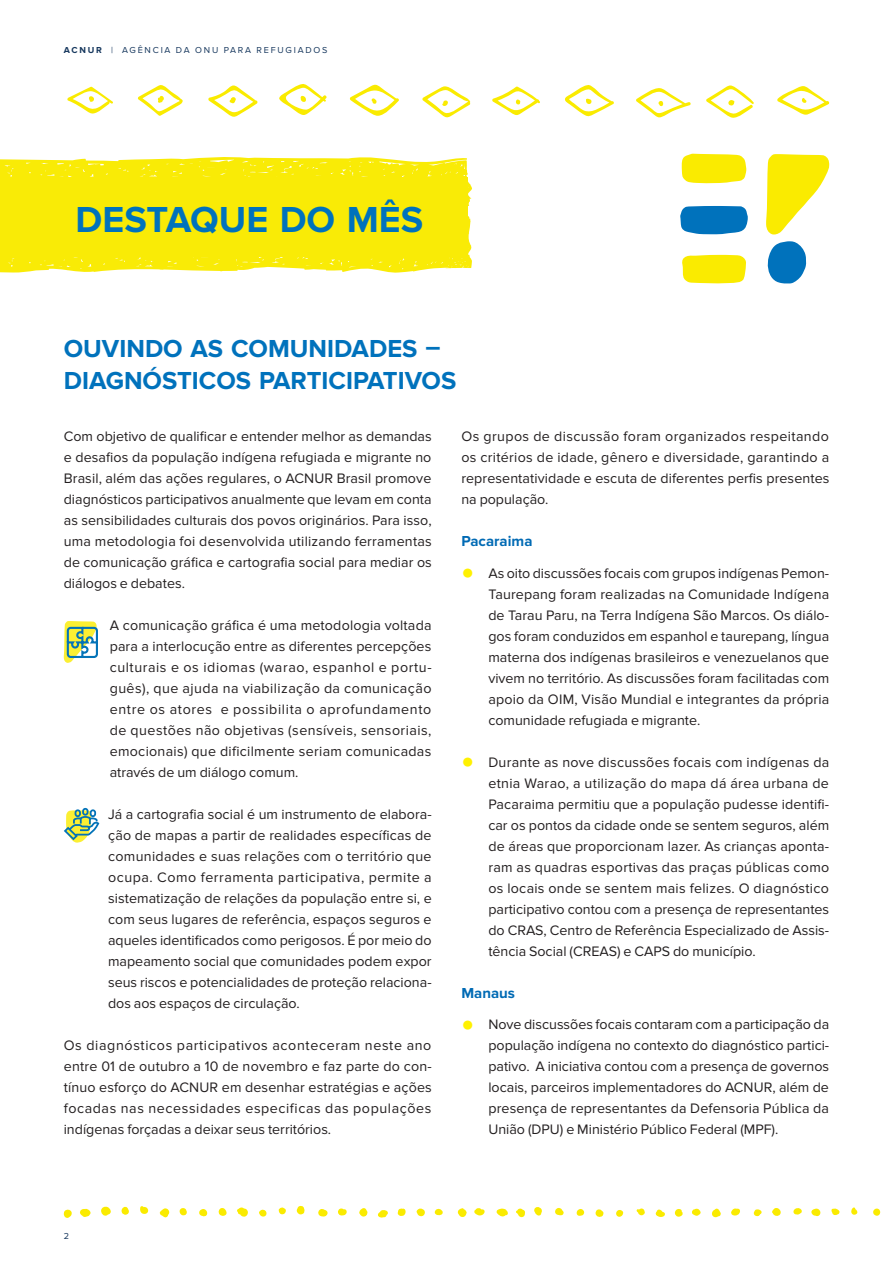
<style>
.page{position:relative;width:893px;height:1263px;background:#fff}
.page>*{position:absolute;margin:0;border:0;box-sizing:border-box;transform-origin:0 0}
.Subtitulo{font:700 37.5px "Proxima Nova";color:#0072bc}
.Subtitulo-2{font:700 25.5px/31.5px "Proxima Nova";color:#0072bc}
.Bullets{font:700 15px "Proxima Nova";color:#006ab4}
.Bullets-2{font:14.25px/21px "Proxima Nova";color:#231f20;text-align:justify}
.Texto_corrido{font:9px "Proxima Nova";letter-spacing:.2em;color:#17385e}
.s1{font-weight:700}
.s2{font-family:"Arial";font-weight:700;font-size:21px;color:#fff101}
</style>
<div class="page">
<svg style="left:0;top:157px;width:472px;height:116px;background:#f9ec14"></svg>
<svg style="left:777px;top:86px;width:53px;height:29px"></svg>
<svg style="left:706px;top:85px;width:48px;height:33px"></svg>
<svg style="left:636px;top:88px;width:55px;height:29px"></svg>
<svg style="left:565px;top:85px;width:49px;height:32px"></svg>
<svg style="left:492px;top:86px;width:48px;height:29px"></svg>
<svg style="left:422px;top:86px;width:48px;height:32px"></svg>
<svg style="left:350px;top:85px;width:49px;height:31px"></svg>
<svg style="left:279px;top:84px;width:48px;height:31px"></svg>
<svg style="left:208px;top:85px;width:50px;height:32px"></svg>
<svg style="left:137px;top:85px;width:46px;height:31px"></svg>
<svg style="left:67px;top:87px;width:46px;height:27px"></svg>
<svg style="left:63px;top:1209px;width:9px;height:9px"></svg>
<svg style="left:80px;top:1208px;width:11px;height:9px"></svg>
<svg style="left:101px;top:1206px;width:10px;height:10px"></svg>
<svg style="left:121px;top:1206px;width:8px;height:9px"></svg>
<svg style="left:140px;top:1206px;width:8px;height:8px"></svg>
<svg style="left:159px;top:1208px;width:10px;height:9px"></svg>
<svg style="left:179px;top:1208px;width:8px;height:7px"></svg>
<svg style="left:199px;top:1209px;width:8px;height:7px"></svg>
<svg style="left:218px;top:1208px;width:9px;height:8px"></svg>
<svg style="left:237px;top:1207px;width:11px;height:10px"></svg>
<svg style="left:259px;top:1209px;width:8px;height:8px"></svg>
<svg style="left:279px;top:1207px;width:7px;height:7px"></svg>
<svg style="left:296px;top:1206px;width:9px;height:8px"></svg>
<svg style="left:318px;top:1209px;width:10px;height:8px"></svg>
<svg style="left:338px;top:1208px;width:9px;height:7px"></svg>
<svg style="left:359px;top:1208px;width:9px;height:9px"></svg>
<svg style="left:378px;top:1210px;width:10px;height:8px"></svg>
<svg style="left:398px;top:1208px;width:8px;height:8px"></svg>
<svg style="left:416px;top:1208px;width:9px;height:9px"></svg>
<svg style="left:435px;top:1208px;width:8px;height:7px"></svg>
<svg style="left:458px;top:1208px;width:9px;height:9px"></svg>
<svg style="left:474px;top:1208px;width:11px;height:7px"></svg>
<svg style="left:496px;top:1208px;width:12px;height:9px"></svg>
<svg style="left:516px;top:1208px;width:9px;height:9px"></svg>
<svg style="left:534px;top:1207px;width:8px;height:9px"></svg>
<svg style="left:555px;top:1208px;width:9px;height:7px"></svg>
<svg style="left:576px;top:1209px;width:8px;height:7px"></svg>
<svg style="left:595px;top:1209px;width:9px;height:8px"></svg>
<svg style="left:616px;top:1210px;width:7px;height:7px"></svg>
<svg style="left:636px;top:1208px;width:9px;height:7px"></svg>
<svg style="left:656px;top:1209px;width:9px;height:8px"></svg>
<svg style="left:675px;top:1209px;width:8px;height:8px"></svg>
<svg style="left:692px;top:1208px;width:9px;height:8px"></svg>
<svg style="left:712px;top:1208px;width:9px;height:10px"></svg>
<svg style="left:731px;top:1208px;width:9px;height:8px"></svg>
<svg style="left:754px;top:1209px;width:8px;height:7px"></svg>
<svg style="left:772px;top:1208px;width:9px;height:8px"></svg>
<svg style="left:793px;top:1208px;width:9px;height:6px"></svg>
<svg style="left:811px;top:1208px;width:9px;height:8px"></svg>
<svg style="left:831px;top:1208px;width:9px;height:7px"></svg>
<svg style="left:851px;top:1207px;width:6px;height:8px"></svg>
<svg style="left:873px;top:1208px;width:8px;height:8px"></svg>
<svg style="left:680px;top:154px;width:149px;height:130px"></svg>
<svg style="left:64px;top:621px;width:34px;height:42px"></svg>
<svg style="left:64px;top:807px;width:36px;height:36px"></svg>
<p class="Texto_corrido" style="left:64px;top:45px;width:265px"><span class="s1">ACNUR</span> | AGÊNCIA DA ONU PARA REFUGIADOS</p>
<p class="Subtitulo" style="left:76px;top:198px;width:349px">DESTAQUE DO MÊS</p>
<p class="Subtitulo-2" style="left:64px;top:333px;width:394px">OUVINDO AS COMUNIDADES –<br>DIAGNÓSTICOS PARTICIPATIVOS</p>
<p class="Bullets-2" style="left:64px;top:426px;width:370px">Com objetivo de qualificar e entender melhor as demandas e desafios da população indígena refugiada e migrante no Brasil, além das ações regulares, o ACNUR Brasil promove diagnósticos participativos anualmente que levam em conta as sensibilidades culturais dos povos originários. Para isso, uma metodologia foi desenvolvida utilizando ferramentas de comunicação gráfica e cartografia social para mediar os diálogos e debates.</p>
<p class="Bullets-2" style="left:110px;top:615px;width:323px">A comunicação gráfica é uma metodologia voltada para a interlocução entre as diferentes percepções culturais e os idiomas (warao, espanhol e portu&shy;guês), que ajuda na viabilização da comunicação entre os atores e possibilita o aprofundamento de questões não objetivas (sensíveis, sensoriais, emocionais) que dificilmente seriam comunicadas através de um diálogo comum.</p>
<p class="Bullets-2" style="left:108px;top:804px;width:325px">Já a cartografia social é um instrumento de elabora&shy;ção de mapas a partir de realidades específicas de comunidades e suas relações com o território que ocupa. Como ferramenta participativa, permite a sistematização de relações da população entre si, e com seus lugares de referência, espaços seguros e aqueles identificados como perigosos. É por meio do mapeamento social que comunidades podem expor seus riscos e potencialidades de proteção relaciona&shy;dos aos espaços de circulação.</p>
<p class="Bullets-2" style="left:64px;top:1035px;width:370px">Os diagnósticos participativos aconteceram neste ano entre 01 de outubro a 10 de novembro e faz parte do con&shy;tínuo esforço do ACNUR em desenhar estratégias e ações focadas nas necessidades especificas das populações indígenas forçadas a deixar seus territórios.</p>
<p class="Bullets-2" style="left:461px;top:426px;width:370px">Os grupos de discussão foram organizados respeitando os critérios de idade, gênero e diversidade, garantindo a representatividade e escuta de diferentes perfis presentes na população.</p>
<p class="Bullets" style="left:461px;top:532px;width:73px">Pacaraima</p>
<p class="Bullets-2" style="left:488px;top:562px;width:342px;text-indent:-27px"><span class="s2">●</span> As oito discussões focais com grupos indígenas Pemon-Taurepang foram realizadas na Comunidade Indígena de Tarau Paru, na Terra Indígena São Marcos. Os diálo&shy;gos foram conduzidos em espanhol e taurepang, língua materna dos indígenas brasileiros e venezuelanos que vivem no território. As discussões foram facilitadas com apoio da OIM, Visão Mundial e integrantes da própria comunidade refugiada e migrante.</p>
<p class="Bullets-2" style="left:488px;top:751px;width:342px;text-indent:-27px"><span class="s2">●</span> Durante as nove discussões focais com indígenas da etnia Warao, a utilização do mapa dá área urbana de Pacaraima permitiu que a população pudesse identifi&shy;car os pontos da cidade onde se sentem seguros, além de áreas que proporcionam lazer. As crianças aponta&shy;ram as quadras esportivas das praças públicas como os locais onde se sentem mais felizes. O diagnóstico participativo contou com a presença de representantes do CRAS, Centro de Referência Especializado de Assis&shy;tência Social (CREAS) e CAPS do município.</p>
<p class="Bullets" style="left:461px;top:984px;width:55px">Manaus</p>
<p class="Bullets-2" style="left:488px;top:1014px;width:342px;text-indent:-27px"><span class="s2">●</span> Nove discussões focais contaram com a participação da população indígena no contexto do diagnóstico partici&shy;pativo. A iniciativa contou com a presença de governos locais, parceiros implementadores do ACNUR, além de presença de representantes da Defensoria Pública da União (DPU) e Ministério Público Federal (MPF).</p>
<p class="Texto_corrido" style="left:64px;top:1231px;width:7px">2</p>
</div>
